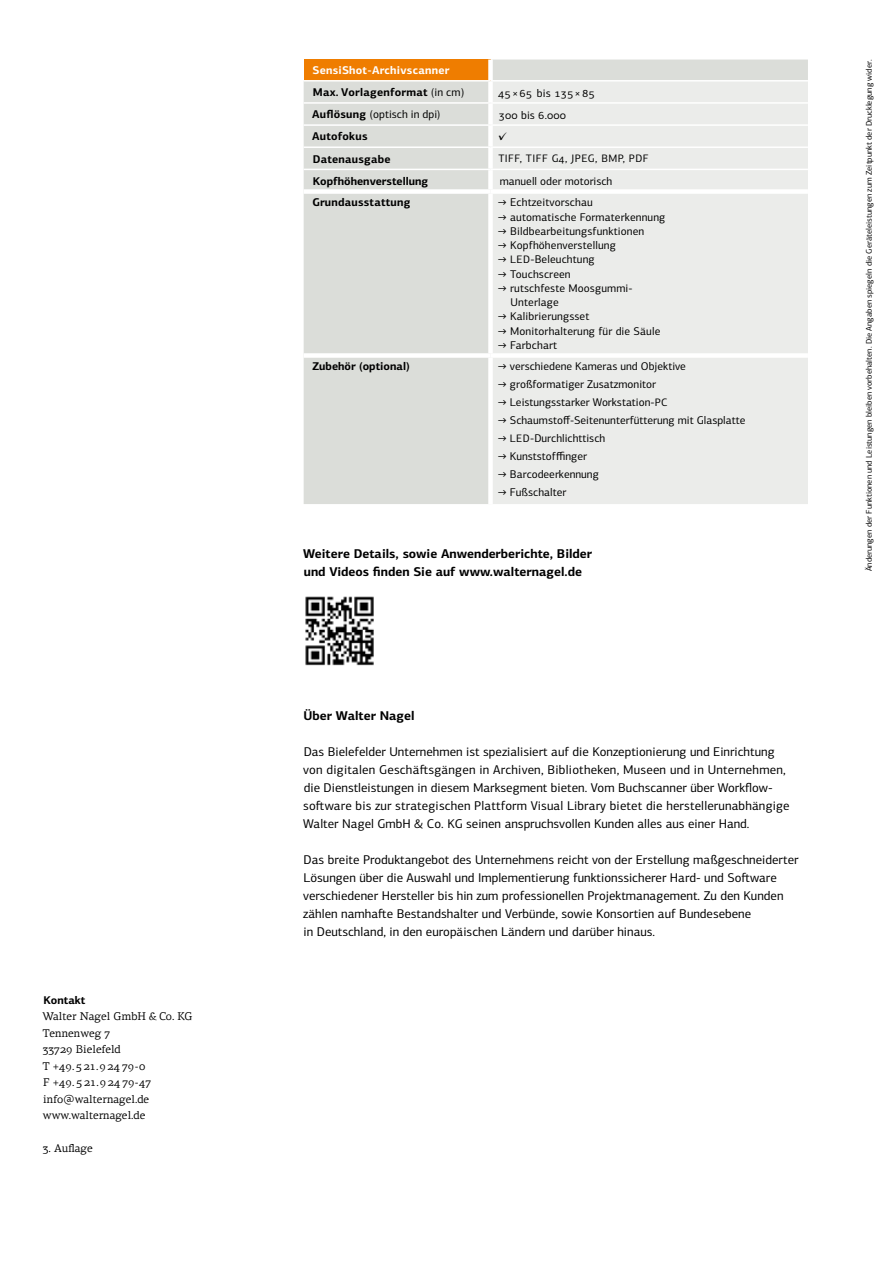
<style>
.page{position:relative;width:893px;height:1263px;background:#fff}
.page>*{position:absolute;margin:0;border:0;box-sizing:border-box;transform-origin:0 0}
.t1{font:12.75px/18px "PF Centro Sans Pro";color:#000}
.t2{font:700 12.75px/18px "PF Centro Sans Pro";color:#000}
.t3{font:11.25px/14.2px "PF Centro Sans Pro";color:#000}
.t4{font:11.25px/16.5px "PF Centro Serif Pro";color:#000}
.t5{font:700 11.25px/21.8px "PF Centro Sans Pro";letter-spacing:.02em;color:#fff}
.t6{font:700 11.25px "PF Centro Sans Pro";color:#000}
.t7{font:700 11.25px "PF Centro Sans Pro";letter-spacing:.02em;color:#000}
.t8{font:10.8px "PF Centro Sans Pro";letter-spacing:.04em;color:#000}
.t9{font:8.25px "PF Centro Sans Pro";color:#000}
.s1{color:#000}
.s2{font-weight:400;color:#000}
.s3{font-weight:700}
.s4{font-size:10.8px}
</style>
<div class="page">
<div style="left:304px;top:60px;width:504px;height:444px;background:#dbddd9"></div>
<div style="left:493px;top:82px;width:315px;height:422px;background:#ebecea"></div>
<div style="left:488px;top:60px;width:5px;height:20px;background:#fff"></div>
<div style="left:488px;top:82px;width:5px;height:20px;background:#fff"></div>
<div style="left:488px;top:104px;width:5px;height:20px;background:#fff"></div>
<div style="left:488px;top:126px;width:5px;height:20px;background:#fff"></div>
<div style="left:488px;top:148px;width:5px;height:21px;background:#fff"></div>
<div style="left:488px;top:170px;width:5px;height:19px;background:#fff"></div>
<div style="left:488px;top:194px;width:5px;height:159px;background:#fff"></div>
<div style="left:488px;top:358px;width:5px;height:146px;background:#fff"></div>
<div style="left:304px;top:189px;width:186px;height:5px;background:#fff"></div>
<div style="left:490px;top:189px;width:318px;height:5px;background:#fff"></div>
<div style="left:304px;top:353px;width:186px;height:5px;background:#fff"></div>
<div style="left:490px;top:353px;width:318px;height:5px;background:#fff"></div>
<hr style="left:304px;top:80px;width:186px;height:2px;background:#fff">
<hr style="left:490px;top:80px;width:318px;height:2px;background:#fff">
<hr style="left:304px;top:102px;width:186px;height:2px;background:#fff">
<hr style="left:490px;top:102px;width:318px;height:2px;background:#fff">
<hr style="left:304px;top:124px;width:186px;height:2px;background:#fff">
<hr style="left:490px;top:124px;width:318px;height:2px;background:#fff">
<hr style="left:304px;top:146px;width:186px;height:2px;background:#fff">
<hr style="left:490px;top:146px;width:318px;height:2px;background:#fff">
<hr style="left:304px;top:169px;width:186px;height:1px;background:#fff">
<hr style="left:490px;top:169px;width:318px;height:1px;background:#fff">
<img style="left:305px;top:596px;width:69px;height:70px">
<p class="t6" style="left:44px;top:993px;width:43px">Kontakt</p>
<p class="t4" style="left:43px;top:1008px;width:151px">Walter Nagel GmbH &amp; Co. KG<br>Tennenweg 7<br>33729 Bielefeld<br>T +49.5 21.924 79-0<br>F +49. 5 21.9 24 79-47 info@walternagel.de www.walternagel.de</p>
<p class="t4" style="left:43px;top:1140px;width:51px">3. Auflage</p>
<p class="t5" style="left:312px;top:60px;width:153px">SensiShot-Archivscanner<br><span class="s1">Max. Vorlagenformat</span> <span class="s2">(in cm)</span></p>
<p class="t3" style="left:498px;top:86px;width:98px">45×65 bis 135×85</p>
<p class="t3" style="left:312px;top:107px;width:130px"><span class="s3">Auflösung</span> (optisch in dpi)</p>
<p class="t3" style="left:499px;top:108px;width:69px">300 bis 6.000</p>
<p class="t7" style="left:312px;top:129px;width:57px">Autofokus</p>
<p class="t3" style="left:498px;top:129px;width:10px">✓</p>
<p class="t7" style="left:313px;top:152px;width:79px">Datenausgabe</p>
<p class="t8" style="left:498px;top:152px;width:152px">TIFF, TIFF G4, JPEG, BMP, PDF</p>
<p class="t6" style="left:313px;top:174px;width:117px">Kopfhöhenverstellung</p>
<p class="t3" style="left:500px;top:174px;width:114px">manuell oder motorisch</p>
<p class="t7" style="left:312px;top:195px;width:100px">Grundausstattung</p>
<p class="t3" style="left:497px;top:195px;width:97px">→ Echtzeitvorschau</p>
<p class="t3" style="left:497px;top:210px;width:170px">→ automatische Formaterkennung</p>
<p class="t3" style="left:497px;top:224px;width:148px">→ Bildbearbeitungsfunktionen</p>
<p class="t3" style="left:497px;top:238px;width:120px">→ Kopfhöhenverstellung</p>
<p class="t3" style="left:497px;top:252px;width:99px">→ <span class="s4">LED</span>-Beleuchtung</p>
<p class="t3" style="left:497px;top:267px;width:75px">→ Touchscreen</p>
<p class="t3" style="left:511px;top:281px;width:124px;text-indent:-13px">→ rutschfeste Moosgummi-<br>Unterlage</p>
<p class="t3" style="left:497px;top:309px;width:93px">→ Kalibrierungsset</p>
<p class="t3" style="left:497px;top:324px;width:164px">→ Monitorhalterung für die Säule</p>
<p class="t3" style="left:497px;top:338px;width:61px">→ Farbchart</p>
<p class="t6" style="left:313px;top:359px;width:99px">Zubehör (optional)</p>
<p class="t3" style="left:497px;top:359px;width:190px">→ verschiedene Kameras und Objektive</p>
<p class="t3" style="left:497px;top:377px;width:160px">→ großformatiger Zusatzmonitor</p>
<p class="t3" style="left:497px;top:395px;width:172px">→ Leistungsstarker Workstation-<span class="s4">PC</span></p>
<p class="t3" style="left:497px;top:413px;width:250px">→ Schaumstoff-Seitenunterfütterung mit Glasplatte</p>
<p class="t3" style="left:497px;top:431px;width:109px">→ <span class="s4">LED</span>-Durchlichttisch</p>
<p class="t3" style="left:497px;top:449px;width:91px">→ Kunststofffinger</p>
<p class="t3" style="left:497px;top:467px;width:103px">→ Barcodeerkennung</p>
<p class="t3" style="left:497px;top:485px;width:70px">→ Fußschalter</p>
<p class="t2" style="left:303px;top:545px;width:290px">Weitere Details, sowie Anwenderberichte, Bilder und Videos finden Sie auf www.walternagel.de</p>
<p class="t2" style="left:304px;top:707px;width:112px">Über Walter Nagel</p>
<p class="t1" style="left:303px;top:743px;width:488px">Das Bielefelder Unternehmen ist spezialisiert auf die Konzeptionierung und Einrichtung von digitalen Geschäftsgängen in Archiven, Bibliotheken, Museen und in Unternehmen, die Dienstleistungen in diesem Marksegment bieten. Vom Buchscanner über Workflow&shy;software bis zur strategischen Plattform Visual Library bietet die herstellerunabhängige Walter Nagel GmbH &amp; Co. KG seinen anspruchsvollen Kunden alles aus einer Hand.</p>
<p class="t1" style="left:303px;top:851px;width:497px">Das breite Produktangebot des Unternehmens reicht von der Erstellung maßgeschneiderter Lösungen über die Auswahl und Implementierung funktionssicherer Hard- und Software verschiedener Hersteller bis hin zum professionellen Projektmanagement. Zu den Kunden zählen namhafte Bestandshalter und Verbünde, sowie Konsortien auf Bundesebene<br>in Deutschland, in den europäischen Ländern und darüber hinaus.</p>
<p class="t9" style="left:864px;top:571px;width:513px;rotate:-90deg">Änderungen der Funktionen und Leistungen bleiben vorbehalten. Die Angaben spiegeln die Geräteleistungen zum Zeitpunkt der Drucklegung wider.</p>
</div>
